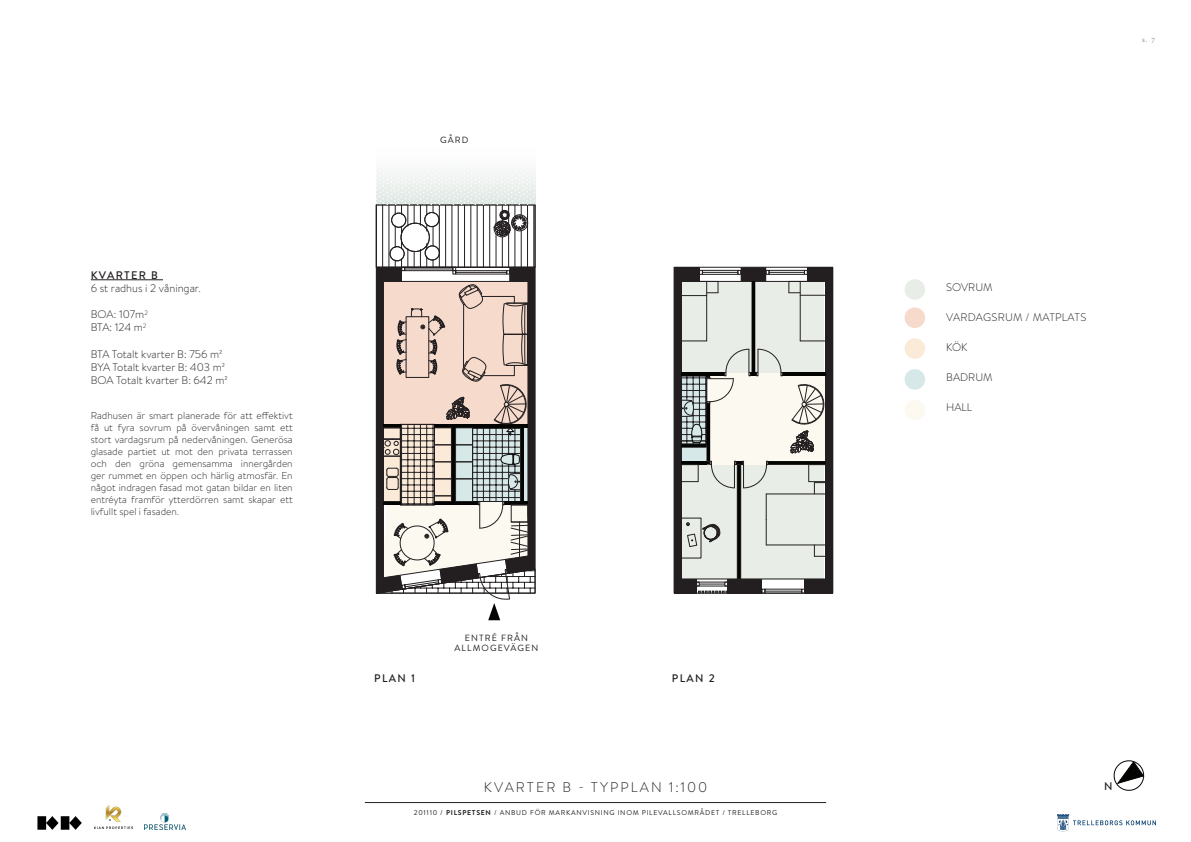
<style>
.page{position:relative;width:1191px;height:842px;background:#fff}
.page>*{position:absolute;margin:0;border:0;box-sizing:border-box;transform-origin:0 0}
.RUBRIK{font:300 14px "Brandon Text";letter-spacing:.15em;color:#231f20}
.Brödtext{font:300 11px "Brandon Text";color:#231f20}
.Brödtext-2{font:300 11px "Brandon Text";letter-spacing:.02em;color:#231f20}
.Rubrik_brödtext{font:500 11px "Brandon Text";letter-spacing:.12em;color:#231f20}
.Brödtext-3{font:500 11px "Brandon Text";color:#231f20}
.Brödtext-4{font:300 10px/12px "Brandon Text";color:#231f20;text-align:justify}
.Rubrik_brödtext-2{font:9px "Brandon Text";letter-spacing:.12em;color:#231f20}
.t1{font:8px "Adobe Devanagari";color:#808285}
.t2{font:7px "Brandon Text";letter-spacing:.1em;color:#231f20}
.s1{font-weight:700}
</style>
<div class="page">
<svg style="left:376px;top:205px;width:159px;height:415px"></svg>
<div style="left:365px;top:108px;width:178px;height:97px;background:linear-gradient(to bottom,#fff,#ebf0ed)"></div>
<svg style="left:673px;top:266px;width:161px;height:328px"></svg>
<div style="left:807px;top:267px;width:26px;height:14px;background:#231f20"></div>
<div style="left:740px;top:267px;width:26px;height:14px;background:#231f20"></div>
<div style="left:674px;top:281px;width:7px;height:298px;background:#231f20"></div>
<div style="left:825px;top:281px;width:8px;height:298px;background:#231f20"></div>
<div style="left:674px;top:579px;width:22px;height:14px;background:#231f20"></div>
<div style="left:804px;top:579px;width:29px;height:14px;background:#231f20"></div>
<div style="left:674px;top:267px;width:25px;height:14px;background:#231f20"></div>
<div style="left:727px;top:579px;width:35px;height:14px;background:#231f20"></div>
<svg style="left:762px;top:589px;width:3px;height:4px"></svg>
<hr style="left:765px;top:591px;width:36px;height:1px;background:#231f20">
<svg style="left:804px;top:270px;width:3px;height:4px"></svg>
<div style="left:769px;top:270px;width:35px;height:4px;border:1px solid #231f20"></div>
<svg style="left:766px;top:270px;width:3px;height:4px"></svg>
<hr style="left:769px;top:272px;width:35px;height:1px;background:#231f20">
<div style="left:702px;top:270px;width:36px;height:4px;border:1px solid #231f20"></div>
<svg style="left:699px;top:270px;width:3px;height:4px"></svg>
<hr style="left:702px;top:272px;width:36px;height:1px;background:#231f20">
<svg style="left:696px;top:582px;width:31px;height:11px"></svg>
<div style="left:737px;top:465px;width:4px;height:114px;border:1px solid #231f20"></div>
<svg style="left:681px;top:281px;width:145px;height:276px"></svg>
<svg style="left:1113px;top:760px;width:32px;height:31px"></svg>
<img style="left:37px;top:817px;width:45px;height:13px">
<img style="left:94px;top:806px;width:38px;height:23px">
<img style="left:1057px;top:814px;width:98px;height:17px">
<hr style="left:365px;top:802px;width:461px;height:1px;background:#231f20">
<img style="left:144px;top:813px;width:42px;height:16px">
<hr style="left:91px;top:279px;width:72px;height:1px;background:#231f20">
<div style="left:904px;top:400px;width:21px;height:20px;background:#fcf9f1;border-radius:50%"></div>
<div style="left:904px;top:279px;width:21px;height:21px;background:#e8eee7;border-radius:50%"></div>
<div style="left:904px;top:307px;width:21px;height:21px;background:#f6dacc;border-radius:50%"></div>
<div style="left:904px;top:338px;width:21px;height:21px;background:#fbead8;border-radius:50%"></div>
<div style="left:904px;top:369px;width:21px;height:21px;background:#d7e8e9;border-radius:50%"></div>
<p class="Rubrik_brödtext" style="left:91px;top:267px;width:69px">KVARTER B</p>
<p class="Brödtext" style="left:91px;top:281px;width:112px">6 st radhus i 2 våningar.</p>
<p class="Brödtext" style="left:91px;top:307px;width:59px">BOA: 107m<sup>2</sup></p>
<p class="Brödtext" style="left:91px;top:320px;width:57px">BTA: 124 m<sup>2</sup></p>
<p class="Brödtext" style="left:91px;top:347px;width:133px">BTA Totalt kvarter B: 756 m2</p>
<p class="Brödtext" style="left:91px;top:360px;width:136px">BYA Totalt kvarter B: 403 m2</p>
<p class="Brödtext" style="left:91px;top:373px;width:138px">BOA Totalt kvarter B: 642 m2</p>
<p class="Brödtext-4" style="left:91px;top:410px;width:203px">Radhusen är smart planerade för att effektivt få ut fyra sovrum på övervåningen samt ett stort vardagsrum på nedervåningen. Generösa glasade partiet ut mot den privata terrassen och den gröna gemensamma innergården ger rummet en öppen och härlig atmosfär. En något indragen fasad mot gatan bildar en liten entréyta framför ytterdörren samt skapar ett livfullt spel i fasaden.</p>
<p class="Rubrik_brödtext-2" style="left:440px;top:134px;width:30px">GÅRD</p>
<p class="Rubrik_brödtext-2" style="left:465px;top:631px;width:65px">ENTRÉ FRÅN</p>
<p class="Rubrik_brödtext-2" style="left:454px;top:642px;width:85px">ALLMOGEVÄGEN</p>
<p class="Rubrik_brödtext" style="left:374px;top:670px;width:42px">PLAN 1</p>
<p class="Rubrik_brödtext" style="left:672px;top:670px;width:44px">PLAN 2</p>
<p class="RUBRIK" style="left:484px;top:777px;width:225px">KVARTER B - TYPPLAN 1:100</p>
<p class="t2" style="left:414px;top:808px;width:365px">201110 / <span class="s1">PILSPETSEN</span> / ANBUD FÖR MARKANVISNING INOM PILEVALLSOMRÅDET / TRELLEBORG</p>
<p class="t1" style="left:1142px;top:35px;width:14px">s. 7</p>
<p class="Brödtext" style="left:946px;top:280px;width:48px">SOVRUM</p>
<p class="Brödtext-2" style="left:946px;top:310px;width:142px">VARDAGSRUM / MATPLATS</p>
<p class="Brödtext" style="left:946px;top:340px;width:23px">KÖK</p>
<p class="Brödtext" style="left:946px;top:370px;width:48px">BADRUM</p>
<p class="Brödtext" style="left:946px;top:400px;width:28px">HALL</p>
<p class="Brödtext-3" style="left:1104px;top:779px;width:10px">N</p>
</div>
